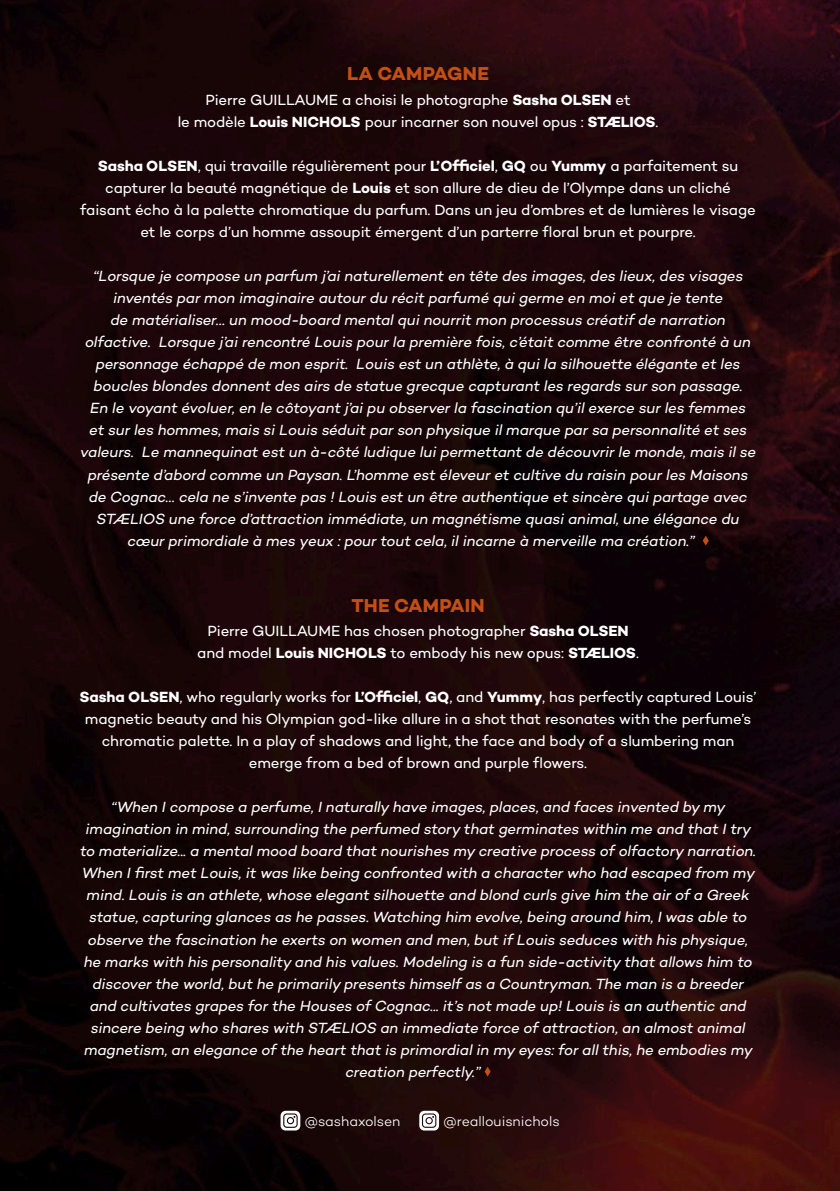
<style>
.page{position:relative;width:840px;height:1191px;background:#fff}
.page>*{position:absolute;margin:0;border:0;box-sizing:border-box;transform-origin:0 0}
.t1{font:700 19px "Campton";letter-spacing:.01em;color:#c24f17}
.t2{font:italic 15px "Campton";letter-spacing:-.01em;color:#fff}
.t3{font:15px/22px "Campton";letter-spacing:-.01em;color:#fff;text-align:center}
.t4{font:300 14px "Campton";color:#fff}
.s1{font-weight:700}
</style>
<div class="page">
<img style="left:0;top:0;width:839px;height:1191px">
<svg style="left:702px;top:536px;width:6px;height:9px"></svg>
<svg style="left:484px;top:1066px;width:6px;height:10px"></svg>
<svg style="left:280px;top:1110px;width:20px;height:20px"></svg>
<svg style="left:419px;top:1110px;width:20px;height:20px"></svg>
<p class="t1" style="left:347px;top:62px;width:143px">LA CAMPAGNE</p>
<p class="t3" style="left:177px;top:89px;width:482px">Pierre GUILLAUME a choisi le photographe <span class="s1">Sasha OLSEN</span> et<br>le modèle <span class="s1">Louis NICHOLS</span> pour incarner son nouvel opus : <span class="s1">STÆLIOS</span>.</p>
<p class="t3" style="left:80px;top:155px;width:676px"><span class="s1">Sasha OLSEN</span>, qui travaille régulièrement pour <span class="s1">L’Officiel</span>, <span class="s1">GQ</span> ou <span class="s1">Yummy</span> a parfaitement su capturer la beauté magnétique de <span class="s1">Louis</span> et son allure de dieu de l’Olympe dans un cliché faisant écho à la palette chromatique du parfum. Dans un jeu d’ombres et de lumières le visage et le corps d’un homme assoupit émergent d’un parterre floral brun et pourpre.</p>
<p class="t2" style="left:93px;top:267px;width:651px">“Lorsque je compose un parfum j’ai naturellement en tête des images, des lieux, des visages</p>
<p class="t2" style="left:113px;top:289px;width:611px">inventés par mon imaginaire autour du récit parfumé qui germe en moi et que je tente</p>
<p class="t2" style="left:110px;top:311px;width:616px">de matérialiser… un mood-board mental qui nourrit mon processus créatif de narration</p>
<p class="t2" style="left:85px;top:333px;width:667px">olfactive. Lorsque j’ai rencontré Louis pour la première fois, c’était comme être confronté à un</p>
<p class="t2" style="left:96px;top:355px;width:645px">personnage échappé de mon esprit. Louis est un athlète, à qui la silhouette élégante et les</p>
<p class="t2" style="left:93px;top:377px;width:650px">boucles blondes donnent des airs de statue grecque capturant les regards sur son passage.</p>
<p class="t2" style="left:90px;top:399px;width:657px">En le voyant évoluer, en le côtoyant j’ai pu observer la fascination qu’il exerce sur les femmes</p>
<p class="t2" style="left:89px;top:421px;width:659px">et sur les hommes, mais si Louis séduit par son physique il marque par sa personnalité et ses</p>
<p class="t2" style="left:80px;top:443px;width:677px">valeurs. Le mannequinat est un à-côté ludique lui permettant de découvrir le monde, mais il se</p>
<p class="t2" style="left:88px;top:465px;width:661px">présente d’abord comme un Paysan. L’homme est éleveur et cultive du raisin pour les Maisons</p>
<p class="t2" style="left:89px;top:487px;width:660px">de Cognac… cela ne s’invente pas ! Louis est un être authentique et sincère qui partage avec</p>
<p class="t2" style="left:96px;top:509px;width:644px">STÆLIOS une force d’attraction immédiate, un magnétisme quasi animal, une élégance du</p>
<p class="t2" style="left:127px;top:531px;width:568px">cœur primordiale à mes yeux : pour tout cela, il incarne à merveille ma création.”</p>
<p class="t1" style="left:351px;top:593px;width:134px">THE CAMPAIN</p>
<p class="t3" style="left:197px;top:620px;width:443px">Pierre GUILLAUME has chosen photographer <span class="s1">Sasha OLSEN </span>and model <span class="s1">Louis NICHOLS</span> to embody his new opus: <span class="s1">STÆLIOS</span>.</p>
<p class="t3" style="left:80px;top:686px;width:678px"><span class="s1">Sasha OLSEN</span>, who regularly works for <span class="s1">L’Officiel</span>, <span class="s1">GQ</span>, and <span class="s1">Yummy</span>, has perfectly captured Louis’ magnetic beauty and his Olympian god-like allure in a shot that resonates with the perfume’s chromatic palette. In a play of shadows and light, the face and body of a slumbering man emerge from a bed of brown and purple flowers.</p>
<p class="t2" style="left:111px;top:798px;width:615px">“When I compose a perfume, I naturally have images, places, and faces invented by my</p>
<p class="t2" style="left:85px;top:820px;width:667px">imagination in mind, surrounding the perfumed story that germinates within me and that I try</p>
<p class="t2" style="left:80px;top:842px;width:677px">to materialize... a mental mood board that nourishes my creative process of olfactory narration.</p>
<p class="t2" style="left:82px;top:864px;width:674px">When I first met Louis, it was like being confronted with a character who had escaped from my</p>
<p class="t2" style="left:87px;top:886px;width:664px">mind. Louis is an athlete, whose elegant silhouette and blond curls give him the air of a Greek</p>
<p class="t2" style="left:89px;top:908px;width:659px">statue, capturing glances as he passes. Watching him evolve, being around him, I was able to</p>
<p class="t2" style="left:88px;top:930px;width:661px">observe the fascination he exerts on women and men, but if Louis seduces with his physique,</p>
<p class="t2" style="left:84px;top:952px;width:669px">he marks with his personality and his values. Modeling is a fun side-activity that allows him to</p>
<p class="t2" style="left:92px;top:974px;width:652px">discover the world, but he primarily presents himself as a Countryman. The man is a breeder</p>
<p class="t2" style="left:90px;top:996px;width:658px">and cultivates grapes for the Houses of Cognac... it’s not made up! Louis is an authentic and</p>
<p class="t2" style="left:91px;top:1018px;width:656px">sincere being who shares with STÆLIOS an immediate force of attraction, an almost animal</p>
<p class="t2" style="left:84px;top:1040px;width:670px">magnetism, an elegance of the heart that is primordial in my eyes: for all this, he embodies my</p>
<p class="t2" style="left:345px;top:1062px;width:137px">creation perfectly.”</p>
<p class="t4" style="left:304px;top:1112px;width:97px">@sashaxolsen</p>
<p class="t4" style="left:443px;top:1112px;width:118px">@reallouisnichols</p>
</div>
